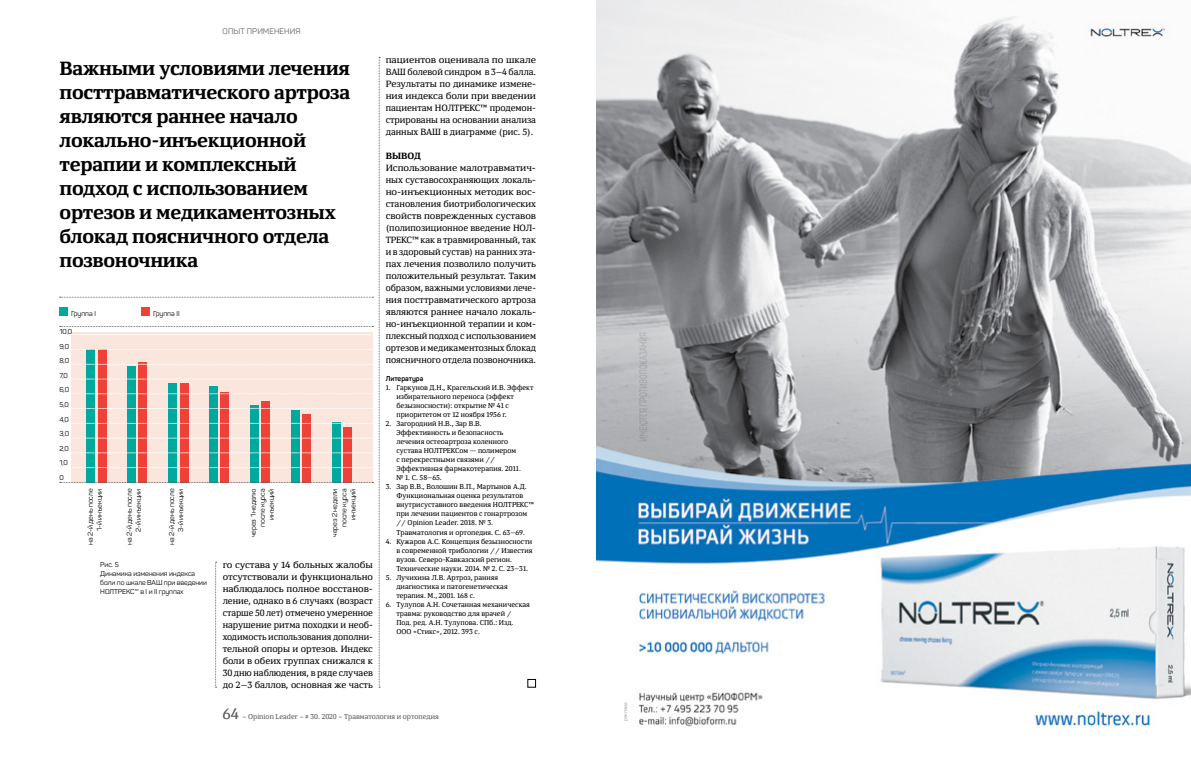
<style>
.page{position:relative;width:1191px;height:766px;background:#fff}
.page>*{position:absolute;margin:0;border:0;box-sizing:border-box;transform-origin:0 0}
.t1{font:700 19px/24px "Yefimov Serif";letter-spacing:-.015em;color:#000}
.t2{font:9px/12px "Yefimov Serif";letter-spacing:-.005em;color:#000;text-align:justify;scale:1.08 1}
.t3{font:9px/12px "Yefimov Serif";letter-spacing:-.005em;color:#000;text-align:justify;scale:1.09 1}
.t4{font:700 9px "Yefimov Serif";letter-spacing:.005em;color:#000}
.t5{font:8px "Panton";letter-spacing:.01em;color:#636466}
.t6{font:7px/9px "Yefimov Serif";color:#000}
.t7{font:7px/14.6px "Panton";letter-spacing:-.01em;color:#000;text-align:right}
.t8{font:7px "Yefimov Serif";color:#58595b}
.t9{font:700 7px "Panton";color:#000}
.t10{font:5px "Panton";color:#939598}
.s1{font-size:15px}
</style>
<div class="page">
<img style="left:596px;top:0;width:595px;height:728px">
<div style="left:59px;top:307px;width:9px;height:9px;background:#00a99d"></div>
<svg style="left:60px;top:57px;width:320px;height:630px"></svg>
<div style="left:527px;top:679px;width:9px;height:8px;border:1px solid #000"></div>
<p class="t5" style="left:223px;top:27px;width:79px">ОПЫТ ПРИМЕНЕНИЯ</p>
<h1 class="t1" style="left:60px;top:56px;width:292px">Важными условиями лечения посттравматического артроза являются раннее начало локально-инъекционной терапии и комплексный подход с использованием ортезов и медикаментозных блокад поясничного отдела позвоночника</h1>
<p class="t7" style="left:71px;top:306px;width:26px">Группа I</p>
<p class="t7" style="left:153px;top:306px;width:28px">Группа II</p>
<p class="t7" style="left:59px;top:324px;width:14px;text-align:left">10,0<br>9,0<br>8,0<br>7,0<br>6,0<br>5,0<br>4,0<br>3,0<br>2,0<br>1,0<br>0</p>
<p class="t7" style="left:86px;top:545px;width:58px;line-height:9px;rotate:-90deg">на 2-й день после<br>1-й инъекции</p>
<p class="t7" style="left:125px;top:545px;width:58px;line-height:9px;rotate:-90deg">на 2-й день после<br>2-й инъекции</p>
<p class="t7" style="left:167px;top:545px;width:58px;line-height:9px;rotate:-90deg">на 2-й день после<br>3-й инъекции</p>
<p class="t7" style="left:249px;top:537px;width:50px;line-height:9px;rotate:-90deg">через 1 неделю после курса инъекций</p>
<p class="t7" style="left:330px;top:536px;width:49px;line-height:9px;rotate:-90deg">через 2 недели после курса инъекций</p>
<p class="t7" style="left:100px;top:559px;width:108px;line-height:9px;text-align:left">Рис. 5<br>Динамика изменения индекса боли по шкале ВАШ при введении<br>НОЛТРЕКС™ в I и II группах</p>
<p class="t2" style="left:223px;top:558px;width:141px">го сустава у 14 больных жалобы отсутствовали и функционально наблюдалось полное восстанов&shy;ление, однако в 6 случаях (возраст старше 50 лет) отмечено умеренное нарушение ритма походки и необ&shy;ходимость использования дополни&shy;тельной опоры и ортезов. Индекс боли в обеих группах снижался к 30 дню наблюдения, в ряде случаев до 2–3 баллов, основная же часть</p>
<p class="t3" style="left:386px;top:54px;width:139px">пациентов оценивала по шкале ВАШ болевой синдром в 3–4 балла.<br>Результаты по динамике измене&shy;ния индекса боли при введении пациентам НОЛТРЕКС™ продемон&shy;стрированы на основании анализа данных ВАШ в диаграмме (рис. 5).</p>
<p class="t4" style="left:386px;top:150px;width:37px">ВЫВОД</p>
<p class="t2" style="left:386px;top:162px;width:141px">Использование малотравматич&shy;ных суставосохраняющих локаль&shy;но-инъекционных методик вос&shy;становления биотрибологических свойств поврежденных суставов (полипозиционное введение НОЛ-ТРЕКС™ как в травмированный, так и в здоровый сустав) на ранних эта&shy;пах лечения позволило получить положительный результат. Таким образом, важными условиями лече&shy;ния посттравматического артроза являются раннее начало локаль&shy;но-инъекционной терапии и ком&shy;плексный подход с использованием ортезов и медикаментозных блокад поясничного отдела позвоночника.</p>
<p class="t9" style="left:386px;top:374px;width:39px">Литература</p>
<p class="t6" style="left:396px;top:383px;width:139px;text-indent:-11px">1. Гаркунов Д.Н., Крагельский И.В. Эффект избирательного переноса (эффект безызносности): открытие № 41 с приоритетом от 12 ноября 1956 г.</p>
<p class="t6" style="left:396px;top:419px;width:126px;text-indent:-11px">2. Загородний Н.В., Зар В.В.<br>Эффективность и безопасность лечения остеоартроза коленного сустава НОЛТРЕКСом — полимером с перекрестными связями //<br>Эффективная фармакотерапия. 2011. № 1. С. 58–65.</p>
<p class="t6" style="left:396px;top:482px;width:139px;text-indent:-11px">3. Зар В.В., Волошин В.П., Мартынов А.Д.<br>Функциональная оценка результатов внутрисуставного введения НОЛТРЕКС™ при лечении пациентов с гонартрозом // Opinion Leader. 2018. № 3.<br>Травматология и ортопедия. С. 63–69.</p>
<p class="t6" style="left:396px;top:536px;width:137px;text-indent:-11px">4. Кужаров А.С. Концепция безызносности в современной трибологии // Известия вузов. Северо-Кавказский регион.<br>Технические науки. 2014. № 2. С. 23–31.</p>
<p class="t6" style="left:396px;top:572px;width:113px;text-indent:-11px">5. Лучихина Л.В. Артроз, ранняя диагностика и патогенетическая терапия. М., 2001. 168 с.</p>
<p class="t6" style="left:396px;top:599px;width:135px;text-indent:-11px">6. Тулупов А.Н. Сочетанная механическая травма: руководство для врачей /<br>Под. ред. А.Н. Тулупова. СПб.: Изд.<br>ООО «Стикс», 2012. 393 с.</p>
<p class="t8" style="left:223px;top:711px;width:218px"><span class="s1">64</span> ~ Opinion Leader ~ # 30. 2020 ~ Травматология и ортопедия</p>
<p class="t10" style="left:622px;top:720px;width:20px;rotate:-90deg">реклама</p>
</div>
